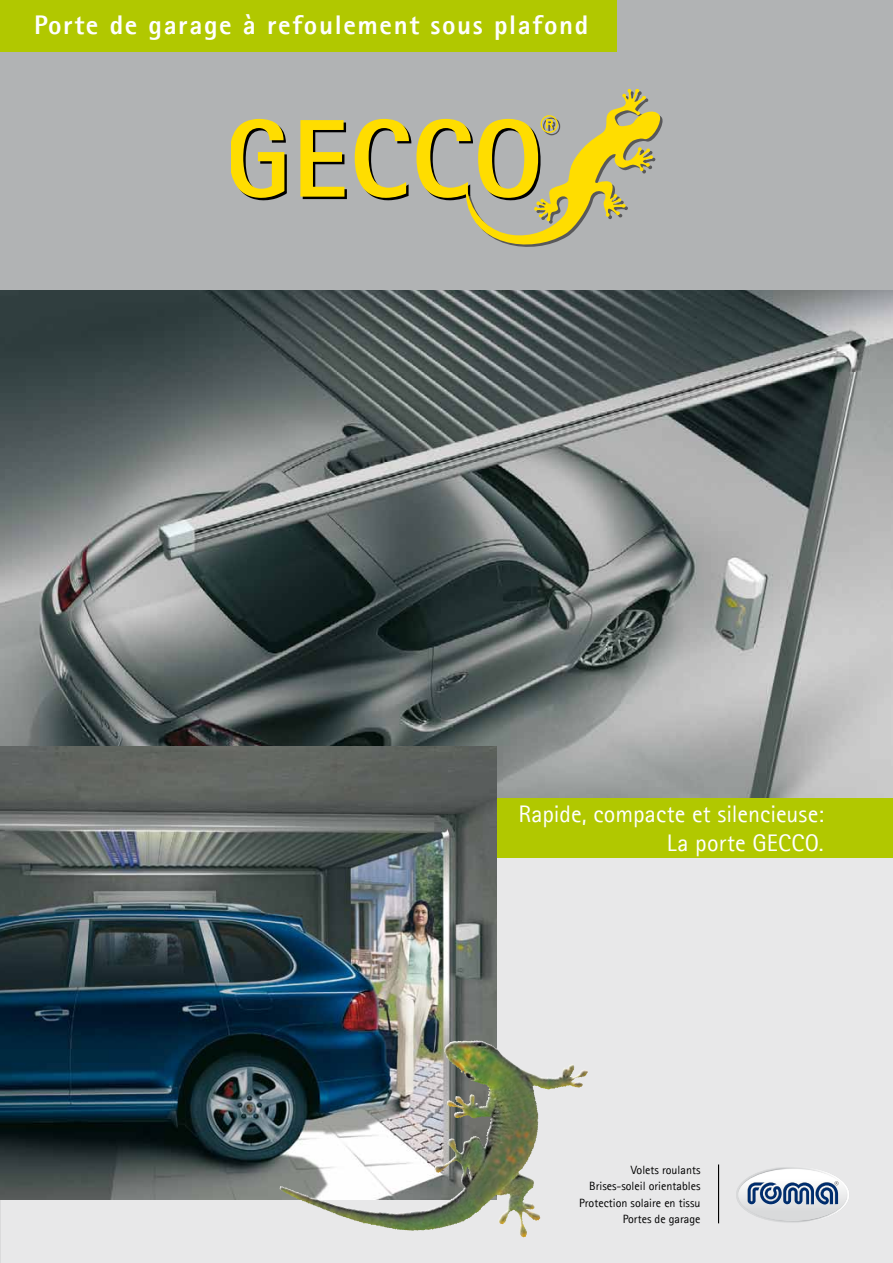
<style>
.page{position:relative;width:893px;height:1263px;background:#fff}
.page>*{position:absolute;margin:0;border:0;box-sizing:border-box;transform-origin:0 0}
.t1{font:800 27px "Agfa Rotis Sans Serif";letter-spacing:.06em;color:#fff}
.t2{font:24px/28.8px "Agfa Rotis Sans Serif";color:#fff;text-align:right}
.t3{font:12px/16.5px "Agfa Rotis Sans Serif";color:#000;text-align:right}
</style>
<div class="page">
<div style="left:0;top:260px;width:893px;height:1003px;background:#e8e8e9"></div>
<div style="left:0;top:0;width:893px;height:291px;background:#b1b3b4"></div>
<img style="left:0;top:291px;width:893px;height:507px">
<svg style="left:232px;top:90px;width:430px;height:157px"></svg>
<div style="left:454px;top:798px;width:439px;height:60px;background:#b1c800"></div>
<img style="left:0;top:746px;width:497px;height:453px">
<img style="left:444px;top:1040px;width:32px;height:35px">
<img style="left:738px;top:1170px;width:109px;height:50px">
<svg style="left:747px;top:1181px;width:92px;height:24px"></svg>
<div style="left:0;top:0;width:617px;height:52px;background:#b1c800"></div>
<hr style="left:718px;top:1164px;width:1px;height:59px;background:#000">
<h1 class="t1" style="left:34px;top:7px;width:556px">Porte de garage à refoulement sous plafond</h1>
<h2 class="t2" style="left:518px;top:800px;width:307px">Rapide, compacte et silencieuse:<br>La porte GECCO.</h2>
<p class="t3" style="left:579px;top:1161px;width:123px">Volets roulants<br>Brises-soleil orientables<br>Protection solaire en tissu<br>Portes de garage</p>
</div>
